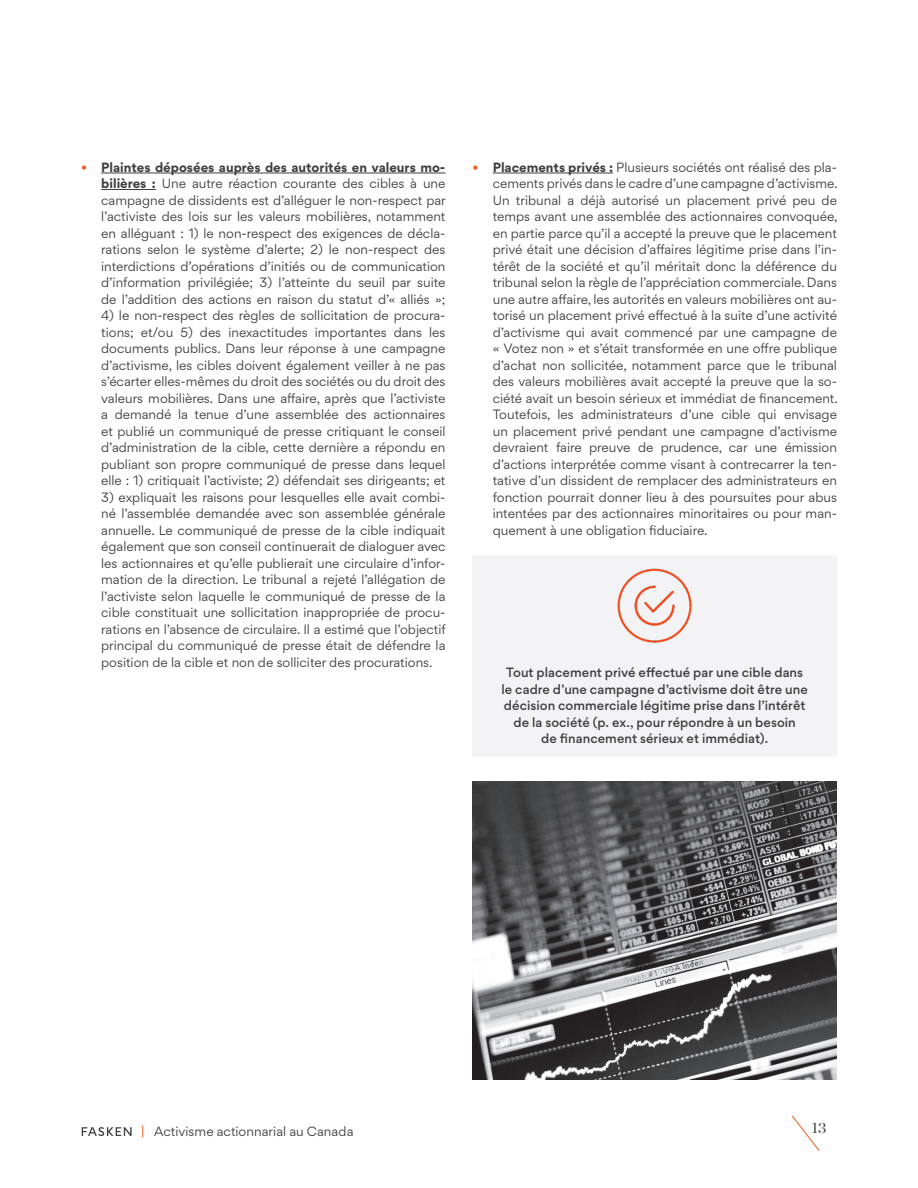
<style>
.page{position:relative;width:918px;height:1188px;background:#fff}
.page>*{position:absolute;margin:0;border:0;box-sizing:border-box;transform-origin:0 0}
.t1{font:15px "Chronicle Display";color:#3e3e3f}
.t2{font:12px/16.5px "Gordita";color:#3e3e3f;text-align:justify}
.Blue_Footnote{font:500 12px/16.5px "Gordita";letter-spacing:.005em;color:#3e3e3f;text-align:center}
.s1{color:#f15921}
.s2{font-weight:700}
</style>
<div class="page">
<svg style="left:791px;top:1115px;width:29px;height:36px"></svg>
<svg style="left:81px;top:1127px;width:51px;height:9px"></svg>
<hr style="left:101px;top:173px;width:345px;height:1px;background:#3e3e3f">
<hr style="left:101px;top:189px;width:55px;height:1px;background:#3e3e3f">
<hr style="left:493px;top:173px;width:120px;height:1px;background:#3e3e3f">
<div style="left:472px;top:555px;width:365px;height:202px;background:#f3f3f5"></div>
<img style="left:618px;top:569px;width:74px;height:74px">
<img style="left:472px;top:782px;width:365px;height:298px">
<p class="t2" style="left:101px;top:159px;width:346px;text-indent:-20px"><span class="s1">•</span> <span class="s2">Plaintes déposées auprès des autorités en valeurs mo&shy;bilières :</span> Une autre réaction courante des cibles à une campagne de dissidents est d’alléguer le non-respect par l’activiste des lois sur les valeurs mobilières, notamment en alléguant : 1) le non-respect des exigences de décla&shy;rations selon le système d’alerte; 2) le non-respect des interdictions d’opérations d’initiés ou de communication d’information privilégiée; 3) l’atteinte du seuil par suite de l’addition des actions en raison du statut d’« alliés »;</p>
<p class="t2" style="left:101px;top:307px;width:346px">4) le non-respect des règles de sollicitation de procura&shy;tions; et/ou 5) des inexactitudes importantes dans les documents publics. Dans leur réponse à une campagne d’activisme, les cibles doivent également veiller à ne pas s’écarter elles-mêmes du droit des sociétés ou du droit des valeurs mobilières. Dans une affaire, après que l’activiste a demandé la tenue d’une assemblée des actionnaires et publié un communiqué de presse critiquant le conseil d’administration de la cible, cette dernière a répondu en publiant son propre communiqué de presse dans lequel elle : 1) critiquait l’activiste; 2) défendait ses dirigeants; et</p>
<p class="t2" style="left:101px;top:489px;width:346px">3) expliquait les raisons pour lesquelles elle avait combi&shy;né l’assemblée demandée avec son assemblée générale annuelle. Le communiqué de presse de la cible indiquait également que son conseil continuerait de dialoguer avec les actionnaires et qu’elle publierait une circulaire d’infor&shy;mation de la direction. Le tribunal a rejeté l’allégation de l’activiste selon laquelle le communiqué de presse de la cible constituait une sollicitation inappropriée de procu&shy;rations en l’absence de circulaire. Il a estimé que l’objectif principal du communiqué de presse était de défendre la position de la cible et non de solliciter des procurations.</p>
<p class="t2" style="left:493px;top:159px;width:347px;text-indent:-20px"><span class="s1">•</span> <span class="s2">Placements privés :</span> Plusieurs sociétés ont réalisé des pla&shy;cements privés dans le cadre d’une campagne d’activisme.<br>Un tribunal a déjà autorisé un placement privé peu de temps avant une assemblée des actionnaires convoquée, en partie parce qu’il a accepté la preuve que le placement privé était une décision d’affaires légitime prise dans l’in&shy;térêt de la société et qu’il méritait donc la déférence du tribunal selon la règle de l’appréciation commerciale. Dans une autre affaire, les autorités en valeurs mobilières ont au&shy;torisé un placement privé effectué à la suite d’une activité d’activisme qui avait commencé par une campagne de « Votez non » et s’était transformée en une offre publique d’achat non sollicitée, notamment parce que le tribunal des valeurs mobilières avait accepté la preuve que la so&shy;ciété avait un besoin sérieux et immédiat de financement.<br>Toutefois, les administrateurs d’une cible qui envisage un placement privé pendant une campagne d’activisme devraient faire preuve de prudence, car une émission d’actions interprétée comme visant à contrecarrer la ten&shy;tative d’un dissident de remplacer des administrateurs en fonction pourrait donner lieu à des poursuites pour abus intentées par des actionnaires minoritaires ou pour man&shy;quement à une obligation fiduciaire.</p>
<p class="Blue_Footnote" style="left:502px;top:664px;width:308px">Tout placement privé effectué par une cible dans le cadre d’une campagne d’activisme doit être une décision commerciale légitime prise dans l’intérêt de la société (p. ex., pour répondre à un besoin<br>de financement sérieux et immédiat).</p>
<p class="t2" style="left:141px;top:1123px;width:214px"><span class="s1">|</span> Activisme actionnarial au Canada</p>
<p class="t1" style="left:812px;top:1116px;width:16px">13</p>
</div>
